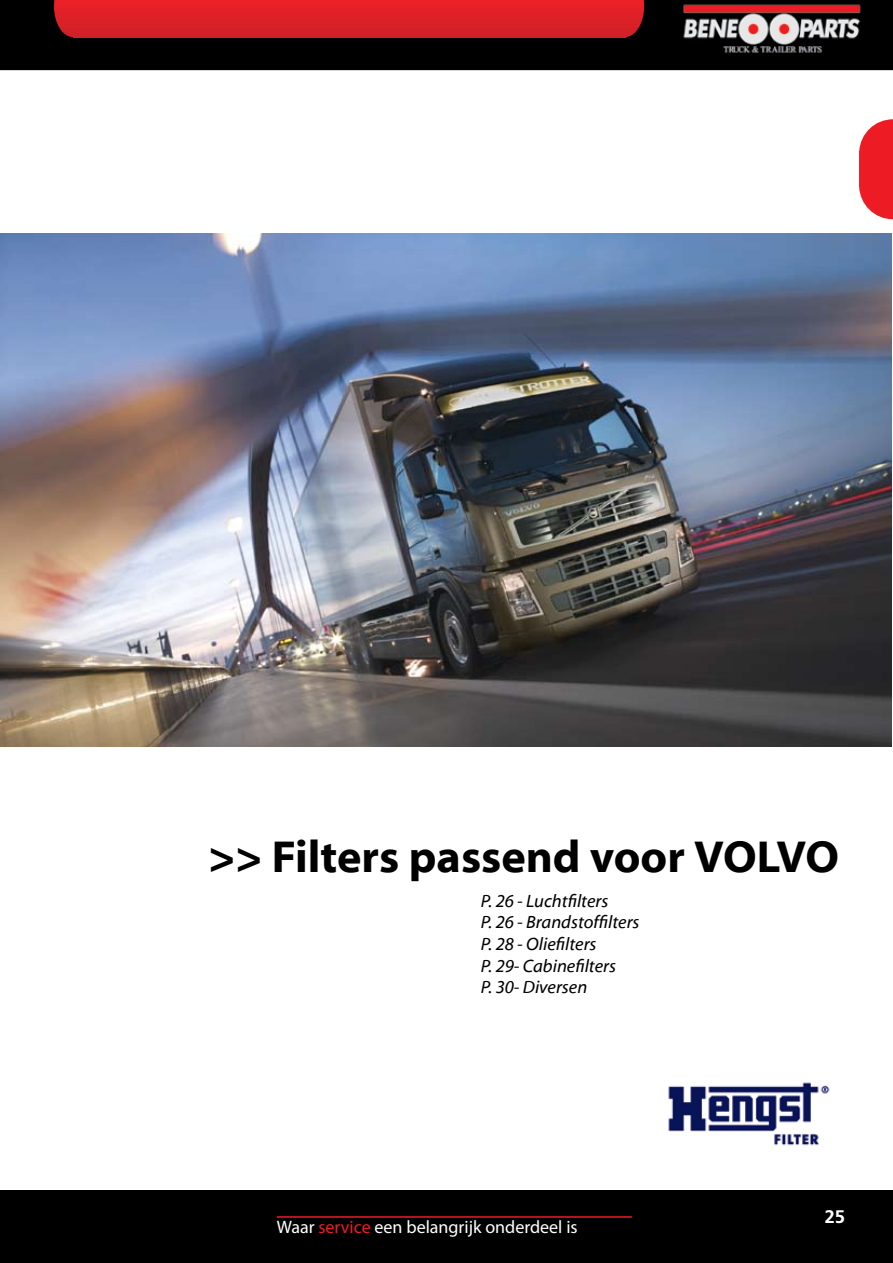
<style>
.page{position:relative;width:893px;height:1263px;background:#fff}
.page>*{position:absolute;margin:0;border:0;box-sizing:border-box;transform-origin:0 0}
.t1{font:700 45.15px "Myriad Web Pro";color:#000}
.t2{font:italic 18px/21.6px "Myriad Web Pro";color:#000}
.t3{font:18px "Myriad Pro";color:#fff}
.t4{font:700 18px "Frutiger BSK65";color:#fff}
.s1{color:#ed1c24}
</style>
<div class="page">
<div style="left:0;top:0;width:893px;height:70px;background:#000"></div>
<div style="left:0;top:1191px;width:893px;height:72px;background:#000"></div>
<svg style="left:625px;top:0;width:19px;height:37px"></svg>
<svg style="left:54px;top:0;width:19px;height:37px"></svg>
<svg style="left:73px;top:0;width:552px;height:37px;background:#dc2027"></svg>
<hr style="left:277px;top:1216px;width:355px;height:2px;background:#ed1c24">
<img style="left:680px;top:1px;width:189px;height:55px">
<svg style="left:859px;top:119px;width:34px;height:100px;background:#ef3d44"></svg>
<img style="left:0;top:234px;width:892px;height:512px">
<img style="left:668px;top:1082px;width:162px;height:64px">
<h1 class="t1" style="left:208px;top:832px;width:632px">&gt;&gt; Filters passend voor VOLVO</h1>
<p class="t2" style="left:481px;top:890px;width:160px">P. 26 - Luchtfilters<br>P. 26 - Brandstoffilters<br>P. 28 - Oliefilters<br>P. 29- Cabinefilters<br>P. 30- Diversen</p>
<p class="t3" style="left:277px;top:1216px;width:302px">Waar <span class="s1">service</span> een belangrijk onderdeel is</p>
<p class="t4" style="left:825px;top:1206px;width:22px">25</p>
</div>
